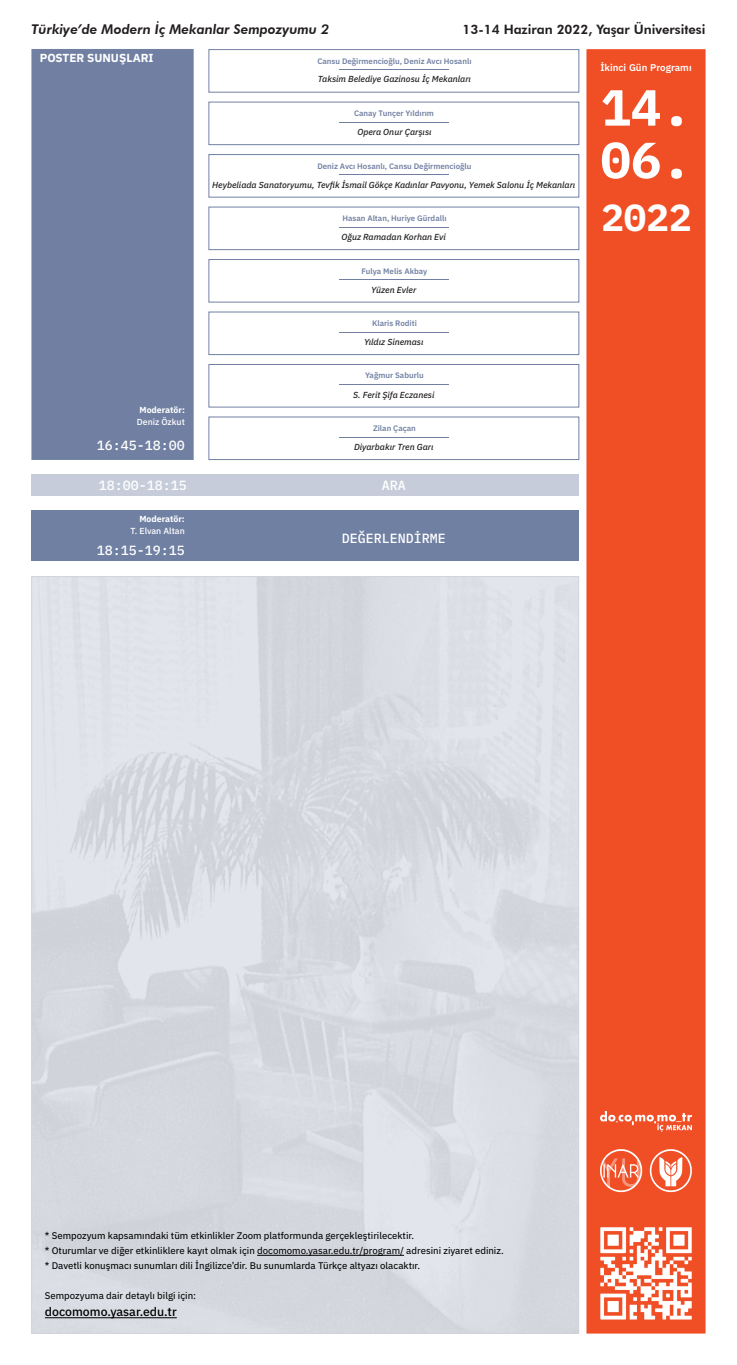
<style>
.page{position:relative;width:737px;height:1365px;background:#fff}
.page>*{position:absolute;margin:0;border:0;box-sizing:border-box;transform-origin:0 0}
.t1{font:700 50.66px/52.5px "IBM Plex Mono";color:#fff}
.t2{font:700 37.62px "IBM Plex Mono";color:#fff}
.t3{font:italic 800 13.47px "Futura BT";color:#231f20}
.t4{font:500 13.3px "IBM Plex Mono";color:#fff}
.t5{font:800 12.95px "Futura BT";color:#231f20}
.t6{font:500 12.25px "IBM Plex Sans";color:#000}
.t7{font:700 11.64px "IBM Plex Sans";color:#fff}
.t8{font:600 9.8px "IBM Plex Sans";color:#fff}
.t9{font:9.62px/14.9px "IBM Plex Sans Text";color:#000}
.t10{font:italic 500 8.75px "IBM Plex Sans";color:#231f20}
.t11{font:500 8.75px "IBM Plex Sans";color:#fff}
.t12{font:700 8.75px "IBM Plex Sans";color:#fff}
.t13{font:600 7.88px "IBM Plex Sans";color:#7180a2}
</style>
<div class="page">
<div style="left:31px;top:474px;width:548px;height:22px;background:#c6ccda"></div>
<div style="left:31px;top:510px;width:548px;height:51px;background:#7080a2"></div>
<div style="left:32px;top:49px;width:161px;height:411px;background:#7180a2"></div>
<hr style="left:339px;top:70px;width:110px;height:1px;background:#7180a2">
<hr style="left:339px;top:122px;width:110px;height:1px;background:#7180a2">
<hr style="left:339px;top:175px;width:110px;height:1px;background:#7180a2">
<hr style="left:339px;top:227px;width:110px;height:1px;background:#7180a2">
<hr style="left:339px;top:279px;width:110px;height:1px;background:#7180a2">
<hr style="left:339px;top:332px;width:110px;height:1px;background:#7180a2">
<hr style="left:339px;top:384px;width:110px;height:1px;background:#7180a2">
<hr style="left:339px;top:437px;width:110px;height:1px;background:#7180a2">
<div style="left:208px;top:49px;width:371px;height:43px;border:1px solid #7180a2"></div>
<div style="left:208px;top:102px;width:371px;height:43px;border:1px solid #7180a2"></div>
<div style="left:208px;top:154px;width:371px;height:43px;border:1px solid #7180a2"></div>
<div style="left:208px;top:207px;width:371px;height:43px;border:1px solid #7180a2"></div>
<div style="left:208px;top:259px;width:371px;height:43px;border:1px solid #7180a2"></div>
<div style="left:208px;top:312px;width:371px;height:43px;border:1px solid #7180a2"></div>
<div style="left:208px;top:364px;width:371px;height:43px;border:1px solid #7180a2"></div>
<div style="left:208px;top:416px;width:371px;height:44px;border:1px solid #7180a2"></div>
<div style="left:586px;top:49px;width:119px;height:1284px;background:#f04e25;border:1px solid #f04d24"></div>
<img style="left:600px;top:1149px;width:91px;height:42px">
<img style="left:600px;top:1227px;width:91px;height:91px">
<img style="left:600px;top:1111px;width:91px;height:19px">
<div style="left:31px;top:576px;width:548px;height:757px;background:#d8dbe1"></div>
<hr style="left:257px;top:1254px;width:147px;height:1px;background:#000">
<hr style="left:45px;top:1316px;width:132px;height:1px;background:#000">
<h3 class="t3" style="left:32px;top:21px;width:299px">Türkiye’de Modern İç Mekanlar Sempozyumu 2</h3>
<h3 class="t5" style="left:462px;top:21px;width:244px">13-14 Haziran 2022, Yaşar Üniversitesi</h3>
<p class="t7" style="left:40px;top:49px;width:115px">POSTER SUNUŞLARI</p>
<p class="t12" style="left:139px;top:403px;width:47px">Moderatör:</p>
<p class="t11" style="left:137px;top:415px;width:50px">Deniz Özkut</p>
<h3 class="t4" style="left:97px;top:435px;width:89px">16:45-18:00</h3>
<p class="t13" style="left:317px;top:55px;width:156px">Cansu Değirmencioğlu, Deniz Avcı Hosanlı</p>
<p class="t10" style="left:318px;top:72px;width:155px">Taksim Belediye Gazinosu İç Mekanları</p>
<p class="t13" style="left:354px;top:107px;width:81px">Canay Tunçer Yıldırım</p>
<p class="t10" style="left:357px;top:125px;width:76px">Opera Onur Çarşısı</p>
<p class="t13" style="left:317px;top:159px;width:156px">Deniz Avcı Hosanlı, Cansu Değirmencioğlu</p>
<p class="t10" style="left:212px;top:178px;width:364px">Heybeliada Sanatoryumu, Tevfik İsmail Gökçe Kadınlar Pavyonu, Yemek Salonu İç Mekanları</p>
<p class="t13" style="left:342px;top:212px;width:106px">Hasan Altan, Huriye Gürdallı</p>
<p class="t10" style="left:341px;top:230px;width:106px">Oğuz Ramadan Korhan Evi</p>
<p class="t13" style="left:361px;top:264px;width:67px">Fulya Melis Akbay</p>
<p class="t10" style="left:371px;top:283px;width:46px">Yüzen Evler</p>
<p class="t13" style="left:372px;top:317px;width:46px">Klaris Roditi</p>
<p class="t10" style="left:364px;top:335px;width:61px">Yıldız Sineması</p>
<p class="t13" style="left:365px;top:369px;width:60px">Yağmur Saburlu</p>
<p class="t10" style="left:353px;top:388px;width:83px">S. Ferit Şifa Eczanesi</p>
<p class="t13" style="left:373px;top:422px;width:44px">Zilan Çaçan</p>
<p class="t10" style="left:354px;top:440px;width:81px">Diyarbakır Tren Garı</p>
<h3 class="t4" style="left:99px;top:475px;width:89px">18:00-18:15</h3>
<h3 class="t4" style="left:382px;top:475px;width:25px">ARA</h3>
<h3 class="t4" style="left:342px;top:527px;width:105px">DEĞERLENDİRME</h3>
<p class="t12" style="left:139px;top:512px;width:47px">Moderatör:</p>
<p class="t11" style="left:130px;top:524px;width:56px">T. Elvan Altan</p>
<h3 class="t4" style="left:97px;top:539px;width:89px">18:15-19:15</h3>
<p class="t8" style="left:600px;top:60px;width:93px">İkinci Gün Programı</p>
<h1 class="t1" style="left:600px;top:77px;width:93px">14.<br>06.</h1>
<h2 class="t2" style="left:601px;top:187px;width:92px">2022</h2>
<p class="t9" style="left:45px;top:1227px;width:460px">* Sempozyum kapsamındaki tüm etkinlikler Zoom platformunda gerçekleştirilecektir.<br>* Oturumlar ve diğer etkinliklere kayıt olmak için docomomo.yasar.edu.tr/program/ adresini ziyaret ediniz. * Davetli konuşmacı sunumları dili İngilizce’dir. Bu sunumlarda Türkçe altyazı olacaktır.</p>
<p class="t9" style="left:45px;top:1286px;width:153px">Sempozyuma dair detaylı bilgi için:</p>
<p class="t6" style="left:45px;top:1302px;width:133px">docomomo.yasar.edu.tr</p>
</div>
